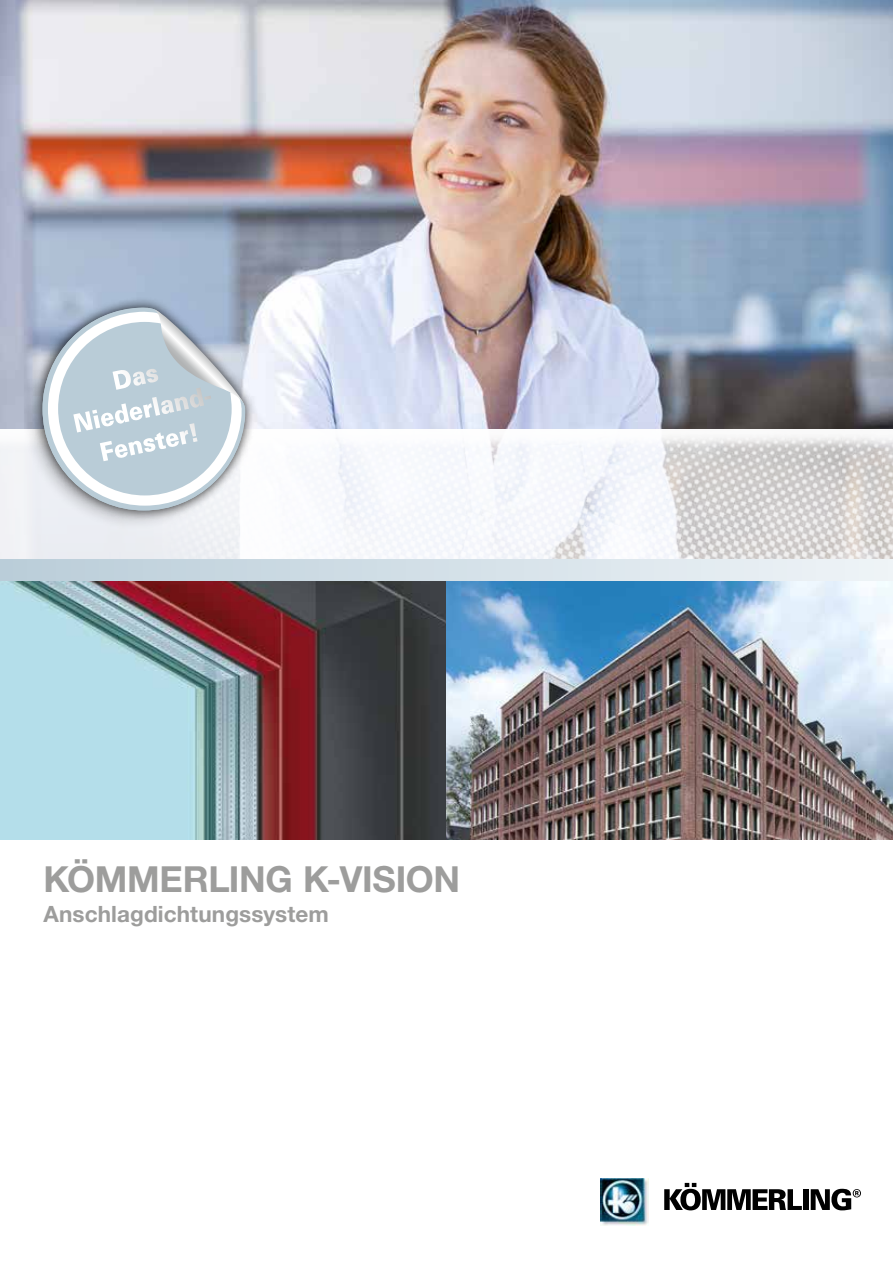
<style>
.page{position:relative;width:893px;height:1263px;background:#fff}
.page>*{position:absolute;margin:0;border:0;box-sizing:border-box;transform-origin:0 0}
.t1{font:700 36px "Helvetica Neue CE";letter-spacing:-.01em;color:#9d9d9c}
.t2{font:900 25.5px/33.6px "Univers";color:#fff;text-align:center;scale:.9 1}
.t3{font:700 22.5px "Helvetica Neue CE";letter-spacing:.005em;color:#9d9d9c}
</style>
<div class="page">
<img style="left:0;top:580px;width:446px;height:260px">
<img style="left:446px;top:580px;width:447px;height:260px">
<img style="left:0;top:0;width:893px;height:429px">
<img style="left:601px;top:1179px;width:1px;height:44px">
<svg style="left:664px;top:1183px;width:138px;height:27px"></svg>
<div style="left:803px;top:1189px;width:6px;height:21px;background:#000"></div>
<svg style="left:810px;top:1188px;width:51px;height:22px"></svg>
<img style="left:602px;top:1179px;width:47px;height:46px">
<img style="left:0;top:436px;width:893px;height:123px">
<div style="left:0;top:559px;width:893px;height:21px;background:linear-gradient(to right,#bacdd9,#eef4f7)"></div>
<div style="left:22px;top:303px;width:228px;height:228px;background:#000;opacity:.2"></div>
<div style="left:32px;top:297px;width:224px;height:224px;background:#000;opacity:.75"></div>
<svg style="left:43px;top:307px;width:202px;height:203px;background:#c1ced8"></svg>
<p class="t2" style="left:63px;top:374px;width:163px;rotate:-12deg">Das<br>Niederland-<br>Fenster!</p>
<h1 class="t1" style="left:43px;top:857px;width:418px">KÖMMERLING K-VISION</h1>
<p class="t3" style="left:43px;top:900px;width:287px">Anschlagdichtungssystem</p>
</div>
